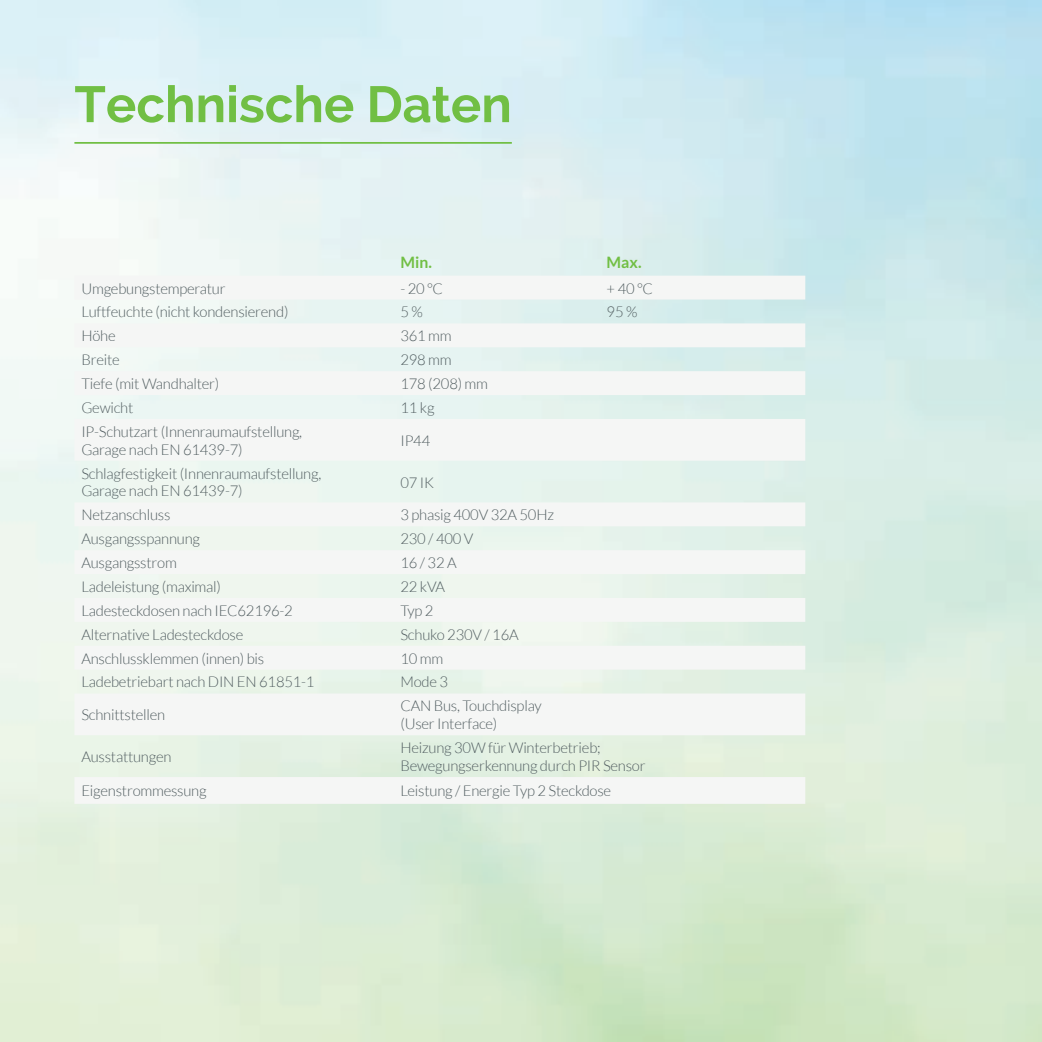
<style>
.page{position:relative;width:1042px;height:1042px;background:#fff}
.page>*{position:absolute;margin:0;border:0;box-sizing:border-box;transform-origin:0 0}
.t1{font:700 50.75px "Raleway";color:#71bf44}
.t2{font:700 15.75px "Lato";color:#71bf44}
.t3{font:300 14.88px/17.8px "Lato";letter-spacing:-.015em;color:#525e61}
</style>
<div class="page">
<hr style="left:74px;top:142px;width:438px;height:2px;background:#71bf44">
<svg style="left:74px;top:276px;width:731px;height:528px;fill:#f5f6f5"></svg>
<h1 class="t1" style="left:74px;top:75px;width:439px">Technische Daten</h1>
<p class="t2" style="left:400px;top:253px;width:33px">Min.</p>
<p class="t2" style="left:606px;top:253px;width:36px">Max.</p>
<p class="t3" style="left:81px;top:279px;width:146px">Umgebungstemperatur</p>
<p class="t3" style="left:400px;top:279px;width:44px">- 20 °C</p>
<p class="t3" style="left:606px;top:279px;width:48px">+ 40 °C</p>
<p class="t3" style="left:81px;top:303px;width:209px">Luftfeuchte (nicht kondensierend)</p>
<p class="t3" style="left:400px;top:303px;width:24px">5 %</p>
<p class="t3" style="left:606px;top:303px;width:32px">95 %</p>
<p class="t3" style="left:81px;top:327px;width:36px">Höhe</p>
<p class="t3" style="left:400px;top:327px;width:53px">361 mm</p>
<p class="t3" style="left:81px;top:351px;width:40px">Breite</p>
<p class="t3" style="left:400px;top:351px;width:53px">298 mm</p>
<p class="t3" style="left:81px;top:375px;width:139px">Tiefe (mit Wandhalter)</p>
<p class="t3" style="left:400px;top:375px;width:89px">178 (208) mm</p>
<p class="t3" style="left:81px;top:399px;width:53px">Gewicht</p>
<p class="t3" style="left:400px;top:399px;width:36px">11 kg</p>
<p class="t3" style="left:81px;top:423px;width:222px">IP-Schutzart (Innenraumaufstellung,<br>Garage nach EN 61439-7)</p>
<p class="t3" style="left:400px;top:431px;width:31px">IP44</p>
<p class="t3" style="left:81px;top:464px;width:241px">Schlagfestigkeit (Innenraumaufstellung,<br>Garage nach EN 61439-7)</p>
<p class="t3" style="left:400px;top:473px;width:35px">07 IK</p>
<p class="t3" style="left:81px;top:506px;width:91px">Netzanschluss</p>
<p class="t3" style="left:400px;top:506px;width:155px">3 phasig 400V 32A 50Hz</p>
<p class="t3" style="left:81px;top:530px;width:120px">Ausgangsspannung</p>
<p class="t3" style="left:400px;top:530px;width:75px">230 / 400 V</p>
<p class="t3" style="left:81px;top:554px;width:97px">Ausgangsstrom</p>
<p class="t3" style="left:400px;top:554px;width:58px">16 / 32 A</p>
<p class="t3" style="left:81px;top:578px;width:141px">Ladeleistung (maximal)</p>
<p class="t3" style="left:400px;top:578px;width:46px">22 kVA</p>
<p class="t3" style="left:81px;top:601px;width:213px">Ladesteckdosen nach IEC62196-2</p>
<p class="t3" style="left:400px;top:601px;width:35px">Typ 2</p>
<p class="t3" style="left:81px;top:625px;width:163px">Alternative Ladesteckdose</p>
<p class="t3" style="left:400px;top:625px;width:120px">Schuko 230V / 16A</p>
<p class="t3" style="left:81px;top:649px;width:184px">Anschlussklemmen (innen) bis</p>
<p class="t3" style="left:400px;top:649px;width:44px">10 mm</p>
<p class="t3" style="left:81px;top:673px;width:235px">Ladebetriebart nach DIN EN 61851-1</p>
<p class="t3" style="left:400px;top:673px;width:49px">Mode 3</p>
<p class="t3" style="left:81px;top:706px;width:85px">Schnittstellen</p>
<p class="t3" style="left:400px;top:697px;width:143px">CAN Bus, Touchdisplay (User Interface)</p>
<p class="t3" style="left:81px;top:748px;width:92px">Ausstattungen</p>
<p class="t3" style="left:400px;top:739px;width:247px">Heizung 30W für Winterbetrieb;<br>Bewegungserkennung durch PIR Sensor</p>
<p class="t3" style="left:81px;top:782px;width:127px">Eigenstrommessung</p>
<p class="t3" style="left:400px;top:782px;width:212px">Leistung / Energie Typ 2 Steckdose</p>
</div>
